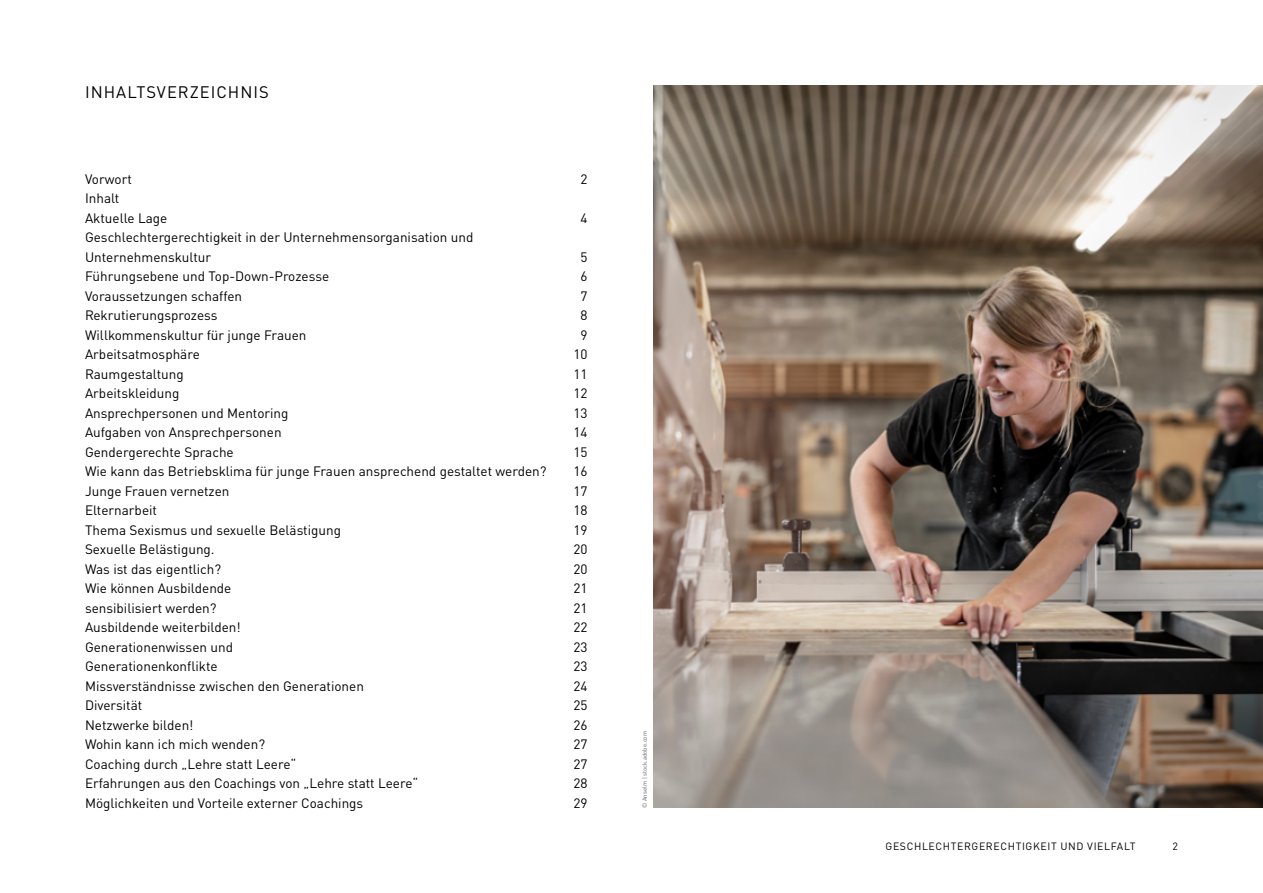
<style>
.page{position:relative;width:1263px;height:893px;background:#fff}
.page>*{position:absolute;margin:0;border:0;box-sizing:border-box;transform-origin:0 0}
.p_-_INHALT_11_16_versal{font:16.5px "DIN Pro";letter-spacing:.06em;color:#000}
.p_-_Lauftext_linksbündig_9_13{font:13.5px/19.5px "DIN Pro";color:#000}
.t1{font:10.5px "DIN Pro";letter-spacing:.06em;color:#000}
.p_-_Copyright_4_8{font:6px "DIN Pro";color:#646363}
</style>
<div class="page">
<img style="left:653px;top:85px;width:610px;height:723px">
<p class="p_-_INHALT_11_16_versal" style="left:85px;top:79px;width:185px">INHALTSVERZEICHNIS</p>
<p class="p_-_Lauftext_linksbündig_9_13" style="left:85px;top:168px;width:48px">Vorwort</p>
<p class="p_-_Lauftext_linksbündig_9_13" style="left:580px;top:168px;width:9px">2</p>
<p class="p_-_Lauftext_linksbündig_9_13" style="left:85px;top:188px;width:36px">Inhalt</p>
<p class="p_-_Lauftext_linksbündig_9_13" style="left:85px;top:207px;width:84px">Aktuelle Lage</p>
<p class="p_-_Lauftext_linksbündig_9_13" style="left:580px;top:207px;width:9px">4</p>
<p class="p_-_Lauftext_linksbündig_9_13" style="left:85px;top:227px;width:390px">Geschlechtergerechtigkeit in der Unternehmensorganisation und<br>Unternehmenskultur</p>
<p class="p_-_Lauftext_linksbündig_9_13" style="left:580px;top:246px;width:9px">5</p>
<p class="p_-_Lauftext_linksbündig_9_13" style="left:85px;top:266px;width:246px">Führungsebene und Top-Down-Prozesse</p>
<p class="p_-_Lauftext_linksbündig_9_13" style="left:580px;top:266px;width:9px">6</p>
<p class="p_-_Lauftext_linksbündig_9_13" style="left:85px;top:285px;width:159px">Voraussetzungen schaffen</p>
<p class="p_-_Lauftext_linksbündig_9_13" style="left:580px;top:285px;width:9px">7</p>
<p class="p_-_Lauftext_linksbündig_9_13" style="left:85px;top:305px;width:134px">Rekrutierungsprozess</p>
<p class="p_-_Lauftext_linksbündig_9_13" style="left:580px;top:305px;width:9px">8</p>
<p class="p_-_Lauftext_linksbündig_9_13" style="left:85px;top:324px;width:223px">Willkommenskultur für junge Frauen</p>
<p class="p_-_Lauftext_linksbündig_9_13" style="left:580px;top:324px;width:9px">9</p>
<p class="p_-_Lauftext_linksbündig_9_13" style="left:85px;top:344px;width:116px">Arbeitsatmosphäre</p>
<p class="p_-_Lauftext_linksbündig_9_13" style="left:573px;top:344px;width:16px">10</p>
<p class="p_-_Lauftext_linksbündig_9_13" style="left:85px;top:363px;width:100px">Raumgestaltung</p>
<p class="p_-_Lauftext_linksbündig_9_13" style="left:573px;top:363px;width:16px">11</p>
<p class="p_-_Lauftext_linksbündig_9_13" style="left:85px;top:383px;width:96px">Arbeitskleidung</p>
<p class="p_-_Lauftext_linksbündig_9_13" style="left:573px;top:383px;width:16px">12</p>
<p class="p_-_Lauftext_linksbündig_9_13" style="left:85px;top:402px;width:205px">Ansprechpersonen und Mentoring</p>
<p class="p_-_Lauftext_linksbündig_9_13" style="left:573px;top:402px;width:16px">13</p>
<p class="p_-_Lauftext_linksbündig_9_13" style="left:85px;top:422px;width:198px">Aufgaben von Ansprechpersonen</p>
<p class="p_-_Lauftext_linksbündig_9_13" style="left:573px;top:422px;width:16px">14</p>
<p class="p_-_Lauftext_linksbündig_9_13" style="left:85px;top:441px;width:150px">Gendergerechte Sprache</p>
<p class="p_-_Lauftext_linksbündig_9_13" style="left:573px;top:441px;width:16px">15</p>
<p class="p_-_Lauftext_linksbündig_9_13" style="left:85px;top:461px;width:463px">Wie kann das Betriebsklima für junge Frauen ansprechend gestaltet werden?</p>
<p class="p_-_Lauftext_linksbündig_9_13" style="left:573px;top:461px;width:16px">16</p>
<p class="p_-_Lauftext_linksbündig_9_13" style="left:85px;top:480px;width:146px">Junge Frauen vernetzen</p>
<p class="p_-_Lauftext_linksbündig_9_13" style="left:573px;top:480px;width:16px">17</p>
<p class="p_-_Lauftext_linksbündig_9_13" style="left:85px;top:500px;width:73px">Elternarbeit</p>
<p class="p_-_Lauftext_linksbündig_9_13" style="left:573px;top:500px;width:16px">18</p>
<p class="p_-_Lauftext_linksbündig_9_13" style="left:85px;top:519px;width:257px">Thema Sexismus und sexuelle Belästigung</p>
<p class="p_-_Lauftext_linksbündig_9_13" style="left:573px;top:519px;width:16px">19</p>
<p class="p_-_Lauftext_linksbündig_9_13" style="left:85px;top:539px;width:131px">Sexuelle Belästigung.</p>
<p class="p_-_Lauftext_linksbündig_9_13" style="left:573px;top:539px;width:16px">20</p>
<p class="p_-_Lauftext_linksbündig_9_13" style="left:85px;top:558px;width:138px">Was ist das eigentlich?</p>
<p class="p_-_Lauftext_linksbündig_9_13" style="left:573px;top:558px;width:16px">20</p>
<p class="p_-_Lauftext_linksbündig_9_13" style="left:85px;top:578px;width:148px">Wie können Ausbildende</p>
<p class="p_-_Lauftext_linksbündig_9_13" style="left:573px;top:578px;width:16px">21</p>
<p class="p_-_Lauftext_linksbündig_9_13" style="left:85px;top:597px;width:133px">sensibilisiert werden?</p>
<p class="p_-_Lauftext_linksbündig_9_13" style="left:573px;top:597px;width:16px">21</p>
<p class="p_-_Lauftext_linksbündig_9_13" style="left:85px;top:617px;width:157px">Ausbildende weiterbilden!</p>
<p class="p_-_Lauftext_linksbündig_9_13" style="left:573px;top:617px;width:16px">22</p>
<p class="p_-_Lauftext_linksbündig_9_13" style="left:85px;top:636px;width:149px">Generationenwissen und</p>
<p class="p_-_Lauftext_linksbündig_9_13" style="left:573px;top:636px;width:16px">23</p>
<p class="p_-_Lauftext_linksbündig_9_13" style="left:85px;top:656px;width:134px">Generationenkonflikte</p>
<p class="p_-_Lauftext_linksbündig_9_13" style="left:573px;top:656px;width:16px">23</p>
<p class="p_-_Lauftext_linksbündig_9_13" style="left:85px;top:675px;width:280px">Missverständnisse zwischen den Generationen</p>
<p class="p_-_Lauftext_linksbündig_9_13" style="left:573px;top:675px;width:16px">24</p>
<p class="p_-_Lauftext_linksbündig_9_13" style="left:85px;top:695px;width:59px">Diversität</p>
<p class="p_-_Lauftext_linksbündig_9_13" style="left:573px;top:695px;width:16px">25</p>
<p class="p_-_Lauftext_linksbündig_9_13" style="left:85px;top:714px;width:110px">Netzwerke bilden!</p>
<p class="p_-_Lauftext_linksbündig_9_13" style="left:573px;top:714px;width:16px">26</p>
<p class="p_-_Lauftext_linksbündig_9_13" style="left:85px;top:734px;width:182px">Wohin kann ich mich wenden?</p>
<p class="p_-_Lauftext_linksbündig_9_13" style="left:573px;top:734px;width:16px">27</p>
<p class="p_-_Lauftext_linksbündig_9_13" style="left:85px;top:753px;width:213px">Coaching durch „Lehre statt Leere“</p>
<p class="p_-_Lauftext_linksbündig_9_13" style="left:573px;top:753px;width:16px">27</p>
<p class="p_-_Lauftext_linksbündig_9_13" style="left:85px;top:773px;width:335px">Erfahrungen aus den Coachings von „Lehre statt Leere“</p>
<p class="p_-_Lauftext_linksbündig_9_13" style="left:573px;top:773px;width:16px">28</p>
<p class="p_-_Lauftext_linksbündig_9_13" style="left:85px;top:792px;width:280px">Möglichkeiten und Vorteile externer Coachings</p>
<p class="p_-_Lauftext_linksbündig_9_13" style="left:573px;top:792px;width:16px">29</p>
<p class="p_-_Copyright_4_8" style="left:640px;top:808px;width:78px;rotate:-90deg">© Anselm | stock.adobe.com</p>
<p class="t1" style="left:885px;top:839px;width:251px">GESCHLECHTERGERECHTIGKEIT UND VIELFALT</p>
<p class="t1" style="left:1172px;top:838px;width:7px">2</p>
</div>
